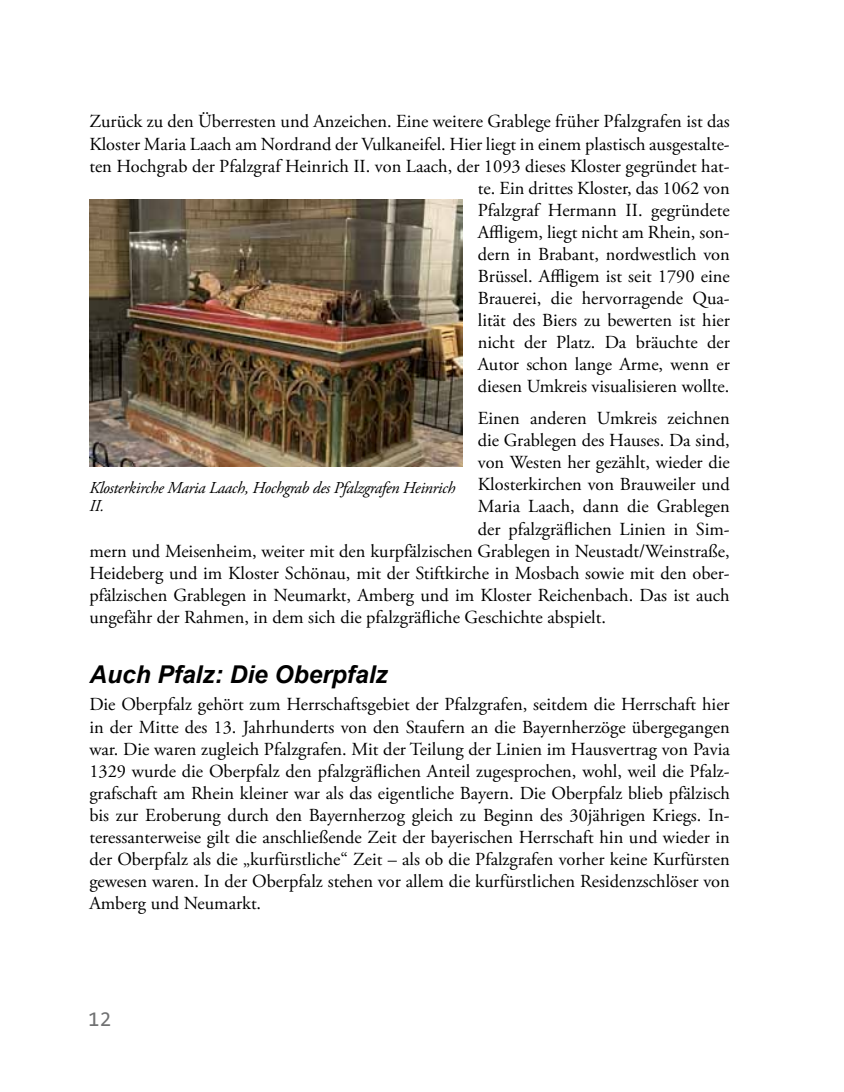
<style>
.page{position:relative;width:844px;height:1092px;background:#fff}
.page>*{position:absolute;margin:0;border:0;box-sizing:border-box;transform-origin:0 0}
.t1{font:italic 700 24.5px "Arial";color:#000}
.t2{font:21px "Consolas";color:#707172}
.t3{font:18.38px/22.1px "Adobe Garamond Pro";color:#000;text-align:right}
.t4{font:italic 16.62px/17.5px "Adobe Garamond Pro";letter-spacing:-.02em;color:#000}
</style>
<div class="page">
<img style="left:89px;top:200px;width:374px;height:266px">
<p class="t3" style="left:89px;top:111px;width:641px">Zurück zu den Überresten und Anzeichen. Eine weitere Grablege früher Pfalzgrafen ist das Kloster Maria Laach am Nordrand der Vulkaneifel. Hier liegt in einem plastisch ausgestalte&shy;ten Hochgrab der Pfalzgraf Heinrich II. von Laach, der 1093 dieses Kloster gegründet hat&shy;te. Ein drittes Kloster, das 1062 von<br>Pfalzgraf Hermann II. gegründete<br>Affligem, liegt nicht am Rhein, son-<br>dern in Brabant, nordwestlich von<br>Brüssel. Affligem ist seit 1790 eine<br>Brauerei, die hervorragende Qua-<br>lität des Biers zu bewerten ist hier<br>nicht der Platz. Da bräuchte der<br>Autor schon lange Arme, wenn er<br>diesen Umkreis visualisieren wollte.</p>
<p class="t3" style="left:477px;top:408px;width:253px">Einen anderen Umkreis zeichnen</p>
<p class="t3" style="left:477px;top:430px;width:253px">die Grablegen des Hauses. Da sind,</p>
<p class="t3" style="left:477px;top:452px;width:253px">von Westen her gezählt, wieder die</p>
<p class="t3" style="left:477px;top:474px;width:253px">Klosterkirchen von Brauweiler und</p>
<p class="t3" style="left:477px;top:496px;width:253px">Maria Laach, dann die Grablegen</p>
<p class="t3" style="left:477px;top:518px;width:253px">der pfalzgräflichen Linien in Sim-</p>
<p class="t3" style="left:89px;top:540px;width:641px">mern und Meisenheim, weiter mit den kurpfälzischen Grablegen in Neustadt/Weinstraße,</p>
<p class="t3" style="left:89px;top:562px;width:641px">Heideberg und im Kloster Schönau, mit der Stiftkirche in Mosbach sowie mit den ober-</p>
<p class="t3" style="left:89px;top:584px;width:641px">pfälzischen Grablegen in Neumarkt, Amberg und im Kloster Reichenbach. Das ist auch</p>
<p class="t3" style="left:89px;top:606px;width:518px">ungefähr der Rahmen, in dem sich die pfalzgräfliche Geschichte abspielt.</p>
<h1 class="t1" style="left:89px;top:658px;width:300px">Auch Pfalz: Die Oberpfalz</h1>
<p class="t3" style="left:89px;top:694px;width:642px;text-align:justify">Die Oberpfalz gehört zum Herrschaftsgebiet der Pfalzgrafen, seitdem die Herrschaft hier in der Mitte des 13. Jahrhunderts von den Staufern an die Bayernherzöge übergegangen war. Die waren zugleich Pfalzgrafen. Mit der Teilung der Linien im Hausvertrag von Pavia 1329 wurde die Oberpfalz den pfalzgräflichen Anteil zugesprochen, wohl, weil die Pfalz&shy;grafschaft am Rhein kleiner war als das eigentliche Bayern. Die Oberpfalz blieb pfälzisch bis zur Eroberung durch den Bayernherzog gleich zu Beginn des 30jährigen Kriegs. In&shy;teressanterweise gilt die anschließende Zeit der bayerischen Herrschaft hin und wieder in der Oberpfalz als die „kurfürstliche“ Zeit – als ob die Pfalzgrafen vorher keine Kurfürsten gewesen waren. In der Oberpfalz stehen vor allem die kurfürstlichen Residenzschlöser von Amberg und Neumarkt.</p>
<p class="t4" style="left:89px;top:479px;width:367px">Klosterkirche Maria Laach, Hochgrab des Pfalzgrafen Heinrich<br>II.</p>
<p class="t2" style="left:88px;top:1004px;width:25px">12</p>
</div>
